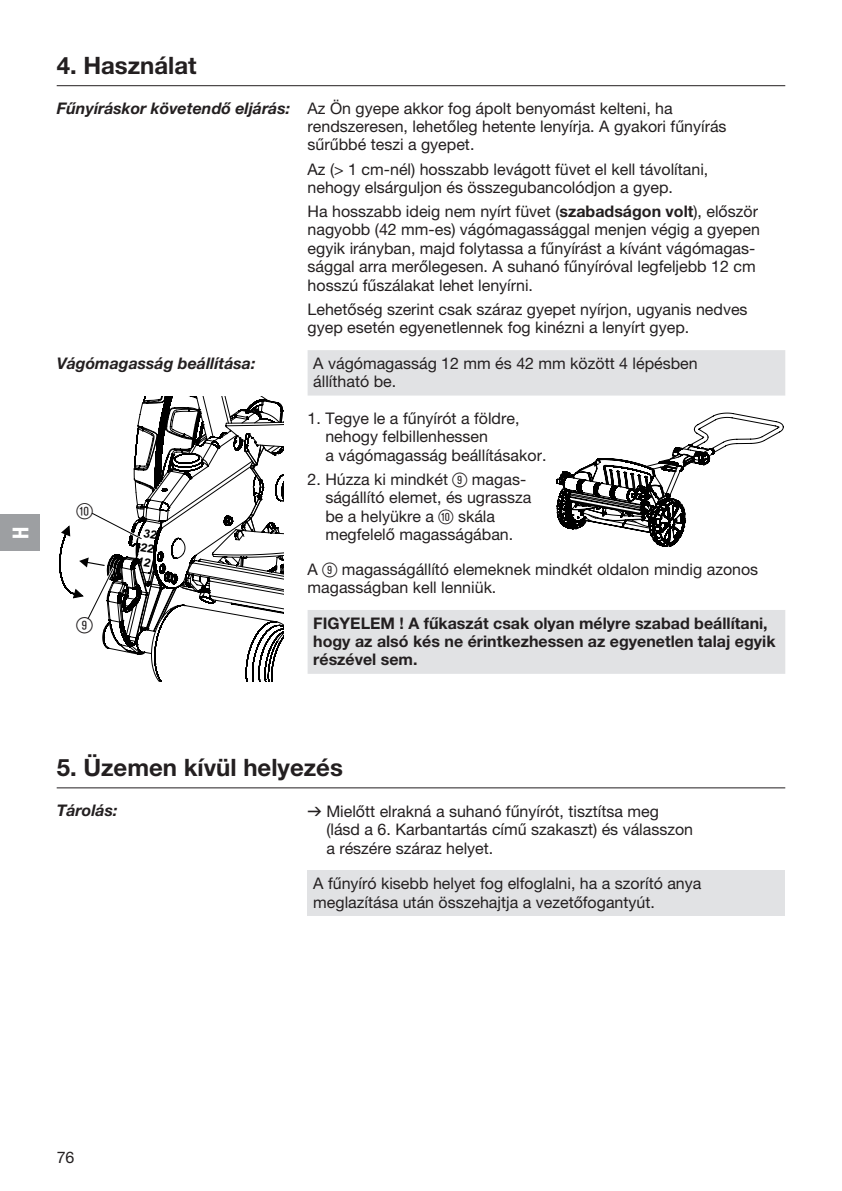
<style>
.page{position:relative;width:842px;height:1191px;background:#fff}
.page>*{position:absolute;margin:0;border:0;box-sizing:border-box;transform-origin:0 0}
.t1{font:700 24px "GARDENA Pro";color:#231f20}
.t2{font:22px "Ziffernim Kreisund Quadrat BQ";color:#231f20}
.t3{font:22px "GARDENA Pro Bo Cond";color:#fff}
.t4{font:16px/18.4px "GARDENA Pro";color:#231f20}
.t5{font:700 16px/18.4px "GARDENA Pro";color:#231f20}
.t6{font:italic 700 16px "GARDENA Pro";color:#231f20}
.s1{font-weight:700;font-style:italic}
.s2{font-weight:700}
.s3{font-family:"Ziffernim Kreisund Quadrat BQ";font-size:20px}
.s4{font-family:"Formdruck"}
</style>
<div class="page">
<svg style="left:308px;top:350px;width:477px;height:324px"></svg>
<hr style="left:57px;top:85px;width:728px;height:1px;background:#231f20">
<svg style="left:556px;top:412px;width:229px;height:139px"></svg>
<div style="left:308px;top:870px;width:477px;height:46px;background:#e1e2e4"></div>
<hr style="left:57px;top:787px;width:728px;height:1px;background:#231f20">
<div style="left:0;top:514px;width:40px;height:36px;background:#9d9fa2"></div>
<svg style="left:59px;top:397px;width:224px;height:284px"></svg>
<h2 class="t3" style="left:7px;top:538px;width:14px;rotate:-90deg">H</h2>
<h1 class="t1" style="left:57px;top:50px;width:142px">4. Használat</h1>
<p class="t4" style="left:308px;top:98px;width:420px;text-indent:-251px"><span class="s1">Fűnyíráskor követendő eljárás:</span> Az Ön gyepe akkor fog ápolt benyomást kelteni, ha rendszeresen, lehetőleg hetente lenyírja. A gyakori fűnyírás sűrűbbé teszi a gyepet.</p>
<p class="t4" style="left:308px;top:159px;width:402px">Az (&gt; 1 cm-nél) hosszabb levágott füvet el kell távolítani, nehogy elsárguljon és összegubancolódjon a gyep.</p>
<p class="t4" style="left:308px;top:202px;width:454px">Ha hosszabb ideig nem nyírt füvet (<span class="s2">szabadságon volt</span>), először nagyobb (42 mm-es) vágómagassággal menjen végig a gyepen egyik irányban, majd folytassa a fűnyírást a kívánt vágómagas&shy;sággal arra merőlegesen. A suhanó fűnyíróval legfeljebb 12 cm hosszú fűszálakat lehet lenyírni.</p>
<p class="t4" style="left:308px;top:299px;width:441px">Lehetőség szerint csak száraz gyepet nyírjon, ugyanis nedves gyep esetén egyenetlennek fog kinézni a lenyírt gyep.</p>
<p class="t6" style="left:57px;top:353px;width:200px">Vágómagasság beállítása:</p>
<p class="t4" style="left:313px;top:353px;width:386px">A vágómagasság 12 mm és 42 mm között 4 lépésben állítható be.</p>
<p class="t4" style="left:325px;top:409px;width:223px;text-indent:-18px">1. Tegye le a fűnyírót a földre, nehogy felbillenhessen<br>a vágómagasság beállításakor.</p>
<p class="t4" style="left:325px;top:470px;width:207px;text-indent:-18px">2. Húzza ki mindkét <span class="s3">9</span> magas&shy;ságállító elemet, és ugrassza be a helyükre a <span class="s3">0</span> skála megfelelő magasságában.</p>
<p class="t4" style="left:308px;top:559px;width:452px">A <span class="s3">9</span> magasságállító elemeknek mindkét oldalon mindig azonos magasságban kell lenniük.</p>
<p class="t5" style="left:313px;top:613px;width:464px">FIGYELEM ! A fűkaszát csak olyan mélyre szabad beállítani, hogy az alsó kés ne érintkezhessen az egyenetlen talaj egyik részével sem.</p>
<h2 class="t2" style="left:76px;top:498px;width:18px">0</h2>
<h2 class="t2" style="left:77px;top:613px;width:18px">9</h2>
<h1 class="t1" style="left:57px;top:752px;width:288px">5. Üzemen kívül helyezés</h1>
<p class="t6" style="left:57px;top:800px;width:62px">Tárolás:</p>
<p class="t4" style="left:326px;top:801px;width:368px;text-indent:-19px"><span class="s4">v</span> Mielőtt elrakná a suhanó fűnyírót, tisztítsa meg (lásd a 6. Karbantartás című szakaszt) és válasszon a részére száraz helyet.</p>
<p class="t4" style="left:313px;top:874px;width:390px">A fűnyíró kisebb helyet fog elfoglalni, ha a szorító anya meglazítása után összehajtja a vezetőfogantyút.</p>
<p class="t4" style="left:57px;top:1147px;width:19px">76</p>
</div>
